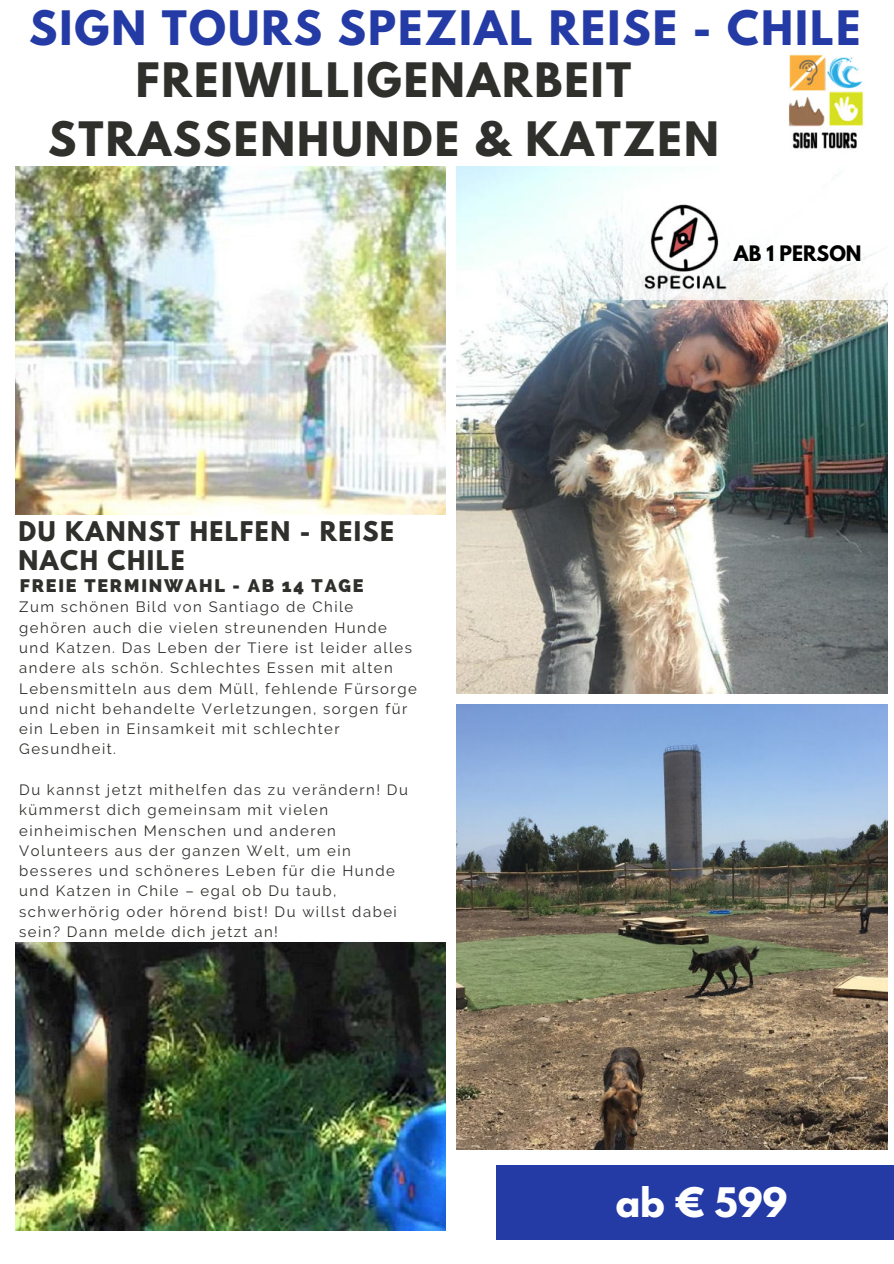
<style>
.page{position:relative;width:894px;height:1264px;background:#fff}
.page>*{position:absolute;margin:0;border:0;box-sizing:border-box;transform-origin:0 0}
.t1{font:700 42px/58.5px "League Spartan";letter-spacing:.05em;color:#2f2f2c;text-align:center}
.t2{font:700 42px "League Spartan";letter-spacing:.05em;color:#243ba6}
.t3{font:700 36px "League Spartan";color:#fff}
.t4{font:700 24px/29.2px "League Spartan";letter-spacing:.06em;color:#2f2f2c}
.t5{font:700 18.9px "League Spartan";color:#000}
.t6{font:800 18px "Raleway";letter-spacing:.1em;color:#2f2f2c}
.t7{font:14.85px/20.2px "Raleway";letter-spacing:.1em;color:#2f2f2c}
</style>
<div class="page">
<img style="left:15px;top:166px;width:430px;height:1064px">
<img style="left:457px;top:166px;width:430px;height:527px">
<img style="left:457px;top:704px;width:430px;height:445px">
<div style="left:0;top:516px;width:449px;height:425px;background:#fff"></div>
<div style="left:622px;top:189px;width:271px;height:111px;background:#fff"></div>
<img style="left:757px;top:54px;width:130px;height:135px">
<div style="left:495px;top:1165px;width:398px;height:74px;background:#243ba6"></div>
<img style="left:611px;top:166px;width:146px;height:145px">
<h1 class="t2" style="left:29px;top:-5px;width:832px">SIGN TOURS SPEZIAL REISE - CHILE</h1>
<h1 class="t1" style="left:48px;top:51px;width:671px">FREIWILLIGENARBEIT<br>STRASSENHUNDE &amp; KATZEN</h1>
<p class="t5" style="left:733px;top:238px;width:129px">AB 1 PERSON</p>
<h3 class="t4" style="left:19px;top:516px;width:377px">DU KANNST HELFEN - REISE<br>NACH CHILE</h3>
<p class="t6" style="left:20px;top:575px;width:345px">FREIE TERMINWAHL - AB 14 TAGE</p>
<p class="t7" style="left:19px;top:597px;width:399px">Zum schönen Bild von Santiago de Chile gehören auch die vielen streunenden Hunde und Katzen. Das Leben der Tiere ist leider alles andere als schön. Schlechtes Essen mit alten Lebensmitteln aus dem Müll, fehlende Fürsorge und nicht behandelte Verletzungen, sorgen für ein Leben in Einsamkeit mit schlechter Gesundheit.</p>
<p class="t7" style="left:19px;top:779px;width:390px">Du kannst jetzt mithelfen das zu verändern! Du kümmerst dich gemeinsam mit vielen einheimischen Menschen und anderen Volunteers aus der ganzen Welt, um ein besseres und schöneres Leben für die Hunde und Katzen in Chile – egal ob Du taub, schwerhörig oder hörend bist! Du willst dabei sein? Dann melde dich jetzt an!</p>
<h2 class="t3" style="left:615px;top:1174px;width:173px">ab € 599</h2>
</div>
